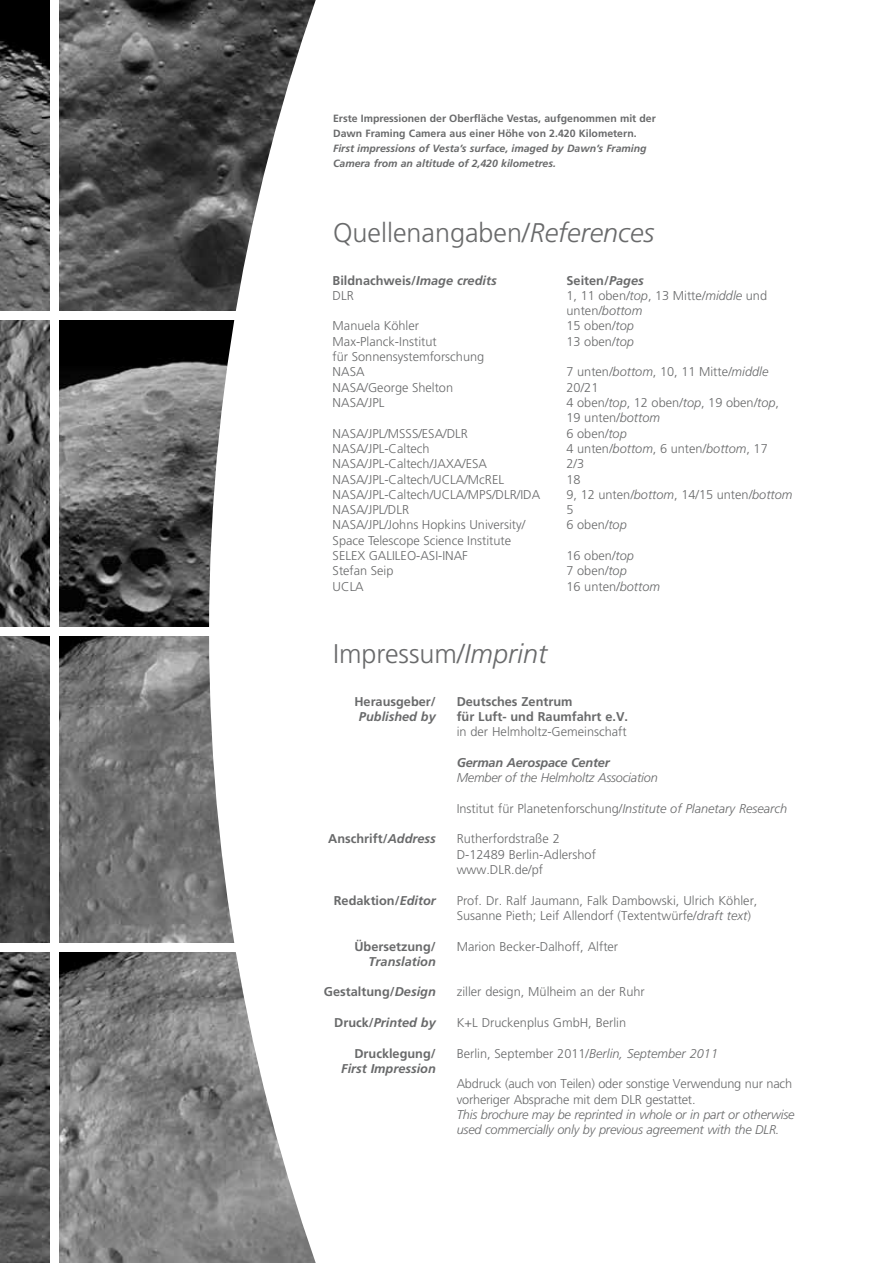
<style>
.page{position:relative;width:893px;height:1263px;background:#fff}
.page>*{position:absolute;margin:0;border:0;box-sizing:border-box;transform-origin:0 0}
.t1{font:300 27px "Frutiger";color:#696a6b}
.t2{font:300 12.75px/15.3px "Frutiger";color:#696a6b}
.t3{font:700 12.75px/15.3px "Frutiger";color:#696a6b}
.t4{font:italic 300 12.75px/15.3px "Frutiger";letter-spacing:-.015em;color:#696a6b}
.t5{font:italic 700 12.75px "Frutiger";color:#696a6b}
.t6{font:700 10.5px/15.3px "Frutiger";color:#696a6b}
.t7{font:italic 700 10.5px/15.3px "Frutiger";color:#696a6b}
.s1{font-style:italic}
.s2{font-style:normal}
</style>
<div class="page">
<img style="left:59px;top:636px;width:150px;height:307px">
<svg style="left:59px;top:0;width:150px;height:311px;background:#4f4f4f"></svg>
<svg style="left:59px;top:320px;width:150px;height:307px;background:#525252"></svg>
<svg style="left:0;top:0;width:50px;height:311px;background:#555"></svg>
<svg style="left:0;top:320px;width:50px;height:307px;background:#5e5e5e"></svg>
<svg style="left:0;top:636px;width:50px;height:307px;background:#444"></svg>
<svg style="left:0;top:952px;width:50px;height:311px;background:#535353"></svg>
<svg style="left:59px;top:952px;width:150px;height:311px;background:#7f7f7f"></svg>
<svg style="left:209px;top:0;width:107px;height:1263px"></svg>
<div style="left:0;top:311px;width:242px;height:9px;background:#fff"></div>
<div style="left:0;top:627px;width:242px;height:9px;background:#fff"></div>
<div style="left:0;top:943px;width:242px;height:8px;background:#fff"></div>
<p class="t6" style="left:333px;top:110px;width:324px">Erste Impressionen der Oberfläche Vestas, aufgenommen mit der<br>Dawn Framing Camera aus einer Höhe von 2.420 Kilometern.</p>
<p class="t7" style="left:333px;top:141px;width:315px">First impressions of Vesta’s surface, imaged by Dawn’s Framing<br>Camera from an altitude of 2,420 kilometres.</p>
<h1 class="t1" style="left:333px;top:218px;width:323px">Quellenangaben/<span class="s1">References</span></h1>
<p class="t3" style="left:333px;top:272px;width:166px">Bildnachweis/<span class="s1">Image credits</span></p>
<p class="t3" style="left:566px;top:272px;width:79px">Seiten/<span class="s1">Pages</span></p>
<p class="t2" style="left:333px;top:288px;width:23px">DLR</p>
<p class="t2" style="left:566px;top:288px;width:202px">1, 11 oben<span class="s1">/top</span>, 13 Mitte<span class="s1">/middle</span> und unten<span class="s1">/bottom</span></p>
<p class="t2" style="left:333px;top:318px;width:88px">Manuela Köhler</p>
<p class="t2" style="left:566px;top:318px;width:69px">15 oben<span class="s1">/top</span></p>
<p class="t2" style="left:333px;top:334px;width:106px">Max-Planck-Institut</p>
<p class="t2" style="left:566px;top:334px;width:69px">13 oben<span class="s1">/top</span></p>
<p class="t2" style="left:333px;top:349px;width:153px">für Sonnensystemforschung<br>NASA</p>
<p class="t2" style="left:566px;top:364px;width:203px">7 unten<span class="s1">/bottom</span>, 10, 11 Mitte<span class="s1">/middle</span></p>
<p class="t2" style="left:333px;top:380px;width:122px">NASA/George Shelton</p>
<p class="t2" style="left:566px;top:380px;width:33px">20/21</p>
<p class="t2" style="left:333px;top:395px;width:53px">NASA/JPL</p>
<p class="t2" style="left:566px;top:395px;width:214px">4 oben<span class="s1">/top</span>, 12 oben<span class="s1">/top</span>, 19 oben<span class="s1">/top</span>,<br>19 unten<span class="s1">/bottom</span></p>
<p class="t2" style="left:333px;top:425px;width:137px">NASA/JPL/MSSS/ESA/DLR</p>
<p class="t2" style="left:566px;top:425px;width:62px">6 oben<span class="s1">/top</span></p>
<p class="t2" style="left:333px;top:441px;width:99px">NASA/JPL-Caltech</p>
<p class="t2" style="left:566px;top:441px;width:203px">4 unten<span class="s1">/bottom</span>, 6 unten<span class="s1">/bottom</span>, 17</p>
<p class="t2" style="left:333px;top:456px;width:156px">NASA/JPL-Caltech/JAXA/ESA</p>
<p class="t2" style="left:566px;top:456px;width:19px">2/3</p>
<p class="t2" style="left:333px;top:471px;width:173px">NASA/JPL-Caltech/UCLA/McREL</p>
<p class="t2" style="left:566px;top:471px;width:16px">18</p>
<p class="t2" style="left:333px;top:487px;width:209px">NASA/JPL-Caltech/UCLA/MPS/DLR/IDA</p>
<p class="t2" style="left:566px;top:487px;width:228px">9, 12 unten<span class="s1">/bottom</span>, 14/15 unten<span class="s1">/bottom</span></p>
<p class="t2" style="left:333px;top:502px;width:78px">NASA/JPL/DLR</p>
<p class="t2" style="left:566px;top:502px;width:9px">5</p>
<p class="t2" style="left:333px;top:517px;width:194px">NASA/JPL/Johns Hopkins University/</p>
<p class="t2" style="left:566px;top:517px;width:62px">6 oben<span class="s1">/top</span></p>
<p class="t2" style="left:333px;top:533px;width:180px">Space Telescope Science Institute<br>SELEX GALILEO-ASI-INAF</p>
<p class="t2" style="left:566px;top:548px;width:69px">16 oben<span class="s1">/top</span></p>
<p class="t2" style="left:333px;top:563px;width:62px">Stefan Seip</p>
<p class="t2" style="left:566px;top:563px;width:62px">7 oben<span class="s1">/top</span></p>
<p class="t2" style="left:333px;top:578px;width:33px">UCLA</p>
<p class="t2" style="left:566px;top:578px;width:95px">16 unten<span class="s1">/bottom</span></p>
<h1 class="t1" style="left:333px;top:639px;width:216px">Impressum/<span class="s1">Imprint</span></h1>
<p class="t3" style="left:354px;top:693px;width:83px">Herausgeber/</p>
<p class="t5" style="left:359px;top:709px;width:78px">Published by</p>
<p class="t3" style="left:328px;top:831px;width:109px">Anschrift/<span class="s1">Address</span></p>
<p class="t3" style="left:334px;top:892px;width:104px">Redaktion/<span class="s1">Editor</span></p>
<p class="t3" style="left:354px;top:938px;width:83px">Übersetzung/</p>
<p class="t5" style="left:369px;top:954px;width:69px">Translation</p>
<p class="t3" style="left:324px;top:984px;width:113px">Gestaltung/<span class="s1">Design</span></p>
<p class="t5" style="left:334px;top:1015px;width:103px"><span class="s2">Druck/</span>Printed by</p>
<p class="t3" style="left:354px;top:1045px;width:83px">Drucklegung/</p>
<p class="t5" style="left:341px;top:1061px;width:96px">First Impression</p>
<p class="t3" style="left:457px;top:693px;width:173px">Deutsches Zentrum<br>für Luft- und Raumfahrt e.V.</p>
<p class="t2" style="left:457px;top:724px;width:171px">in der Helmholtz-Gemeinschaft</p>
<p class="t5" style="left:457px;top:755px;width:155px">German Aerospace Center</p>
<p class="t4" style="left:457px;top:770px;width:203px">Member of the Helmholtz Association</p>
<p class="t2" style="left:457px;top:801px;width:332px">Institut für Planetenforschung/<span class="s1">Institute of Planetary Research</span></p>
<p class="t2" style="left:457px;top:831px;width:141px">Rutherfordstraße 2<br>D-12489 Berlin-Adlershof www.DLR.de/pf</p>
<p class="t2" style="left:457px;top:892px;width:302px">Prof. Dr. Ralf Jaumann, Falk Dambowski, Ulrich Köhler,<br>Susanne Pieth; Leif Allendorf (Textentwürfe/<span class="s1">draft text</span>)</p>
<p class="t2" style="left:457px;top:938px;width:163px">Marion Becker-Dalhoff, Alfter</p>
<p class="t2" style="left:457px;top:984px;width:190px">ziller design, Mülheim an der Ruhr</p>
<p class="t2" style="left:457px;top:1015px;width:171px">K+L Druckenplus GmbH, Berlin</p>
<p class="t2" style="left:457px;top:1045px;width:263px">Berlin, September 2011/<span class="s1">Berlin, September 2011</span></p>
<p class="t2" style="left:457px;top:1076px;width:337px">Abdruck (auch von Teilen) oder sonstige Verwendung nur nach vorheriger Absprache mit dem DLR gestattet.</p>
<p class="t4" style="left:457px;top:1107px;width:339px">This brochure may be reprinted in whole or in part or otherwise used commercially only by previous agreement with the DLR.</p>
</div>
